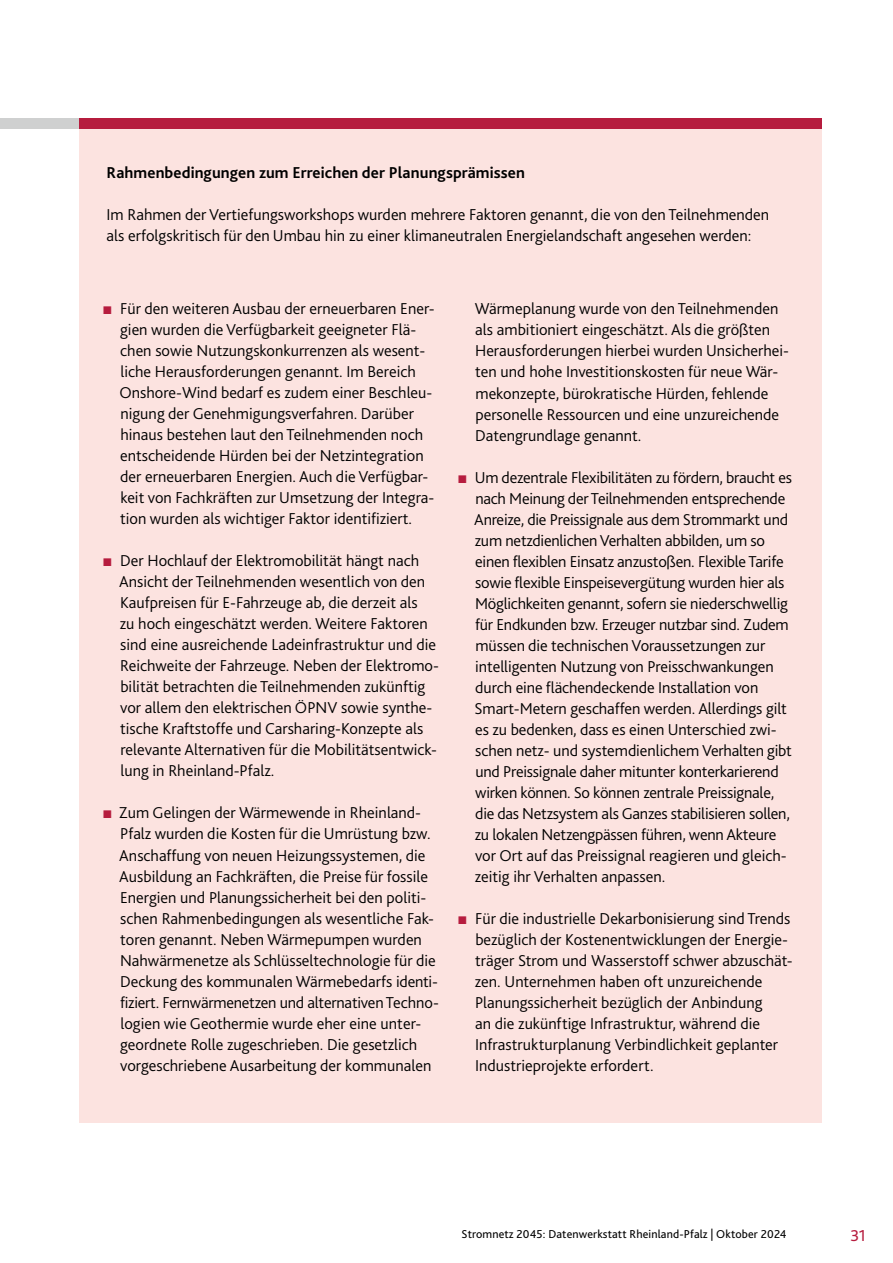
<style>
.page{position:relative;width:893px;height:1263px;background:#fff}
.page>*{position:absolute;margin:0;border:0;box-sizing:border-box;transform-origin:0 0}
.t1{font:300 16.5px/21px "Bliss";color:#000}
.t2{font:700 16.5px "Bliss";letter-spacing:.005em;color:#000}
.t3{font:16.5px "Bliss";color:#b61c3e}
.t4{font:12px "Bliss";letter-spacing:.01em;color:#000}
.s1{font-family:"Arial";font-weight:400;color:#b61c3e}
</style>
<div class="page">
<div style="left:0;top:119px;width:79px;height:10px;background:#cfd0d0"></div>
<div style="left:79px;top:129px;width:743px;height:994px;background:#fce3e0"></div>
<div style="left:79px;top:119px;width:743px;height:10px;background:#b61c3e"></div>
<p class="t2" style="left:107px;top:162px;width:420px">Rahmenbedingungen zum Erreichen der Planungsprämissen</p>
<p class="t1" style="left:106px;top:204px;width:664px">Im Rahmen der Vertiefungsworkshops wurden mehrere Faktoren genannt, die von den Teilnehmenden als erfolgskritisch für den Umbau hin zu einer klimaneutralen Energielandschaft angesehen werden:</p>
<p class="t1" style="left:120px;top:298px;width:317px;text-indent:-17px"><span class="s1">■</span> Für den weiteren Ausbau der erneuerbaren Ener&shy;gien wurden die Verfügbarkeit geeigneter Flä&shy;chen sowie Nutzungskonkurrenzen als wesent&shy;liche Herausforderungen genannt. Im Bereich Onshore-Wind bedarf es zudem einer Beschleu&shy;nigung der Genehmigungsverfahren. Darüber hinaus bestehen laut den Teilnehmenden noch entscheidende Hürden bei der Netzintegration der erneuerbaren Energien. Auch die Verfügbar&shy;keit von Fachkräften zur Umsetzung der Integra&shy;tion wurden als wichtiger Faktor identifiziert.</p>
<p class="t1" style="left:119px;top:550px;width:321px;text-indent:-17px"><span class="s1">■</span> Der Hochlauf der Elektromobilität hängt nach Ansicht der Teilnehmenden wesentlich von den Kaufpreisen für E-Fahrzeuge ab, die derzeit als<br>zu hoch eingeschätzt werden. Weitere Faktoren sind eine ausreichende Ladeinfrastruktur und die Reichweite der Fahrzeuge. Neben der Elektromo&shy;bilität betrachten die Teilnehmenden zukünftig vor allem den elektrischen ÖPNV sowie synthe&shy;tische Kraftstoffe und Carsharing-Konzepte als relevante Alternativen für die Mobilitätsentwick&shy;lung in Rheinland-Pfalz.</p>
<p class="t1" style="left:119px;top:802px;width:321px;text-indent:-17px"><span class="s1">■</span> Zum Gelingen der Wärmewende in Rheinland-Pfalz wurden die Kosten für die Umrüstung bzw.<br>Anschaffung von neuen Heizungssystemen, die Ausbildung an Fachkräften, die Preise für fossile Energien und Planungssicherheit bei den politi&shy;schen Rahmenbedingungen als wesentliche Fak&shy;toren genannt. Neben Wärmepumpen wurden Nahwärmenetze als Schlüsseltechnologie für die Deckung des kommunalen Wärmebedarfs identi&shy;fiziert. Fernwärmenetzen und alternativen Techno&shy;logien wie Geothermie wurde eher eine unter&shy;geordnete Rolle zugeschrieben. Die gesetzlich vorgeschriebene Ausarbeitung der kommunalen</p>
<p class="t1" style="left:475px;top:298px;width:316px">Wärmeplanung wurde von den Teilnehmenden als ambitioniert eingeschätzt. Als die größten Herausforderungen hierbei wurden Unsicherhei&shy;ten und hohe Investitionskosten für neue Wär&shy;mekonzepte, bürokratische Hürden, fehlende personelle Ressourcen und eine unzureichende Datengrundlage genannt.</p>
<p class="t1" style="left:474px;top:466px;width:319px;text-indent:-17px"><span class="s1">■</span> Um dezentrale Flexibilitäten zu fördern, braucht es nach Meinung der Teilnehmenden entsprechende Anreize, die Preissignale aus dem Strommarkt und zum netzdienlichen Verhalten abbilden, um so einen flexiblen Einsatz anzustoßen. Flexible Tarife sowie flexible Einspeisevergütung wurden hier als Möglichkeiten genannt, sofern sie niederschwellig für Endkunden bzw. Erzeuger nutzbar sind. Zudem müssen die technischen Voraussetzungen zur intelligenten Nutzung von Preisschwankungen durch eine flächendeckende Installation von Smart-Metern geschaffen werden. Allerdings gilt es zu bedenken, dass es einen Unterschied zwi&shy;schen netz- und systemdienlichem Verhalten gibt und Preissignale daher mitunter konterkarierend wirken können. So können zentrale Preissignale, die das Netzsystem als Ganzes stabilisieren sollen, zu lokalen Netzengpässen führen, wenn Akteure vor Ort auf das Preissignal reagieren und gleich&shy;zeitig ihr Verhalten anpassen.</p>
<p class="t1" style="left:475px;top:908px;width:319px;text-indent:-17px"><span class="s1">■</span> Für die industrielle Dekarbonisierung sind Trends bezüglich der Kostenentwicklungen der Energie&shy;träger Strom und Wasserstoff schwer abzuschät&shy;zen. Unternehmen haben oft unzureichende Planungssicherheit bezüglich der Anbindung<br>an die zukünftige Infrastruktur, während die Infrastrukturplanung Verbindlichkeit geplanter Industrieprojekte erfordert.</p>
<p class="t4" style="left:461px;top:1227px;width:327px">Stromnetz 2045: Datenwerkstatt Rheinland-Pfalz | Oktober 2024</p>
<p class="t3" style="left:850px;top:1225px;width:17px">31</p>
</div>
